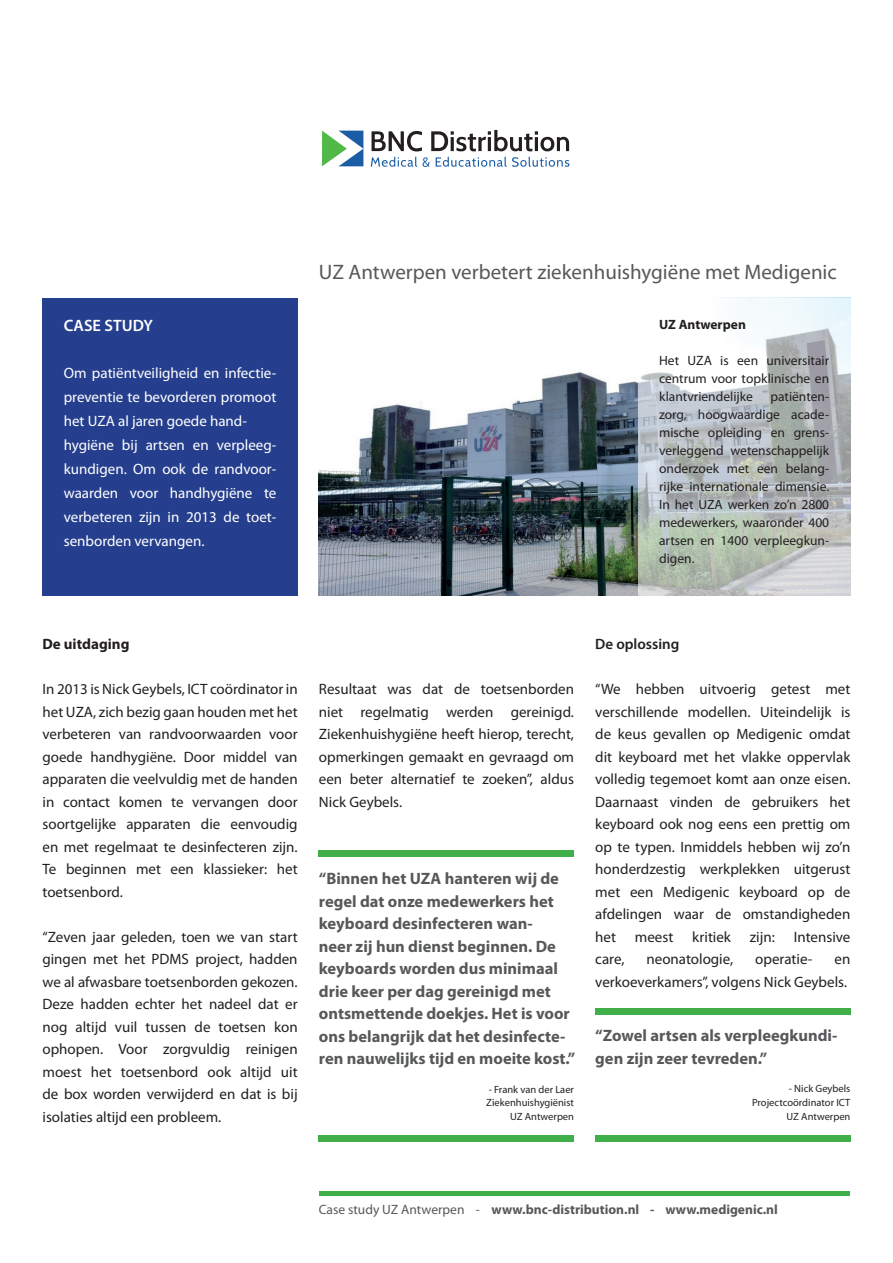
<style>
.page{position:relative;width:893px;height:1263px;background:#fff}
.page>*{position:absolute;margin:0;border:0;box-sizing:border-box;transform-origin:0 0}
.t1{font:21px "Myriad Pro";color:#57585a}
.t2{font:700 16.5px/22.5px "Myriad Pro";color:#57585a}
.t3{font:600 16.5px "Myriad Pro";color:#fff}
.t4{font:15px/22.5px "Myriad Pro";color:#231f20;text-align:justify}
.t5{font:15px/24px "Myriad Pro";color:#fff}
.t6{font:700 15px "Myriad Pro";color:#231f20}
.t7{font:600 15px "Myriad Pro";color:#231f20}
.t8{font:13.5px/18px "Myriad Pro";color:#231f20;text-align:justify}
.t9{font:700 13.5px "Myriad Pro";color:#57585a}
.t10{font:700 13.5px "Myriad Pro";color:#231f20}
.t11{font:10.5px/13.5px "Myriad Pro";color:#231f20;text-align:right}
.s1{font-weight:400}
</style>
<div class="page">
<div style="left:43px;top:298px;width:255px;height:297px;background:#253f8e"></div>
<img style="left:319px;top:372px;width:319px;height:223px">
<svg style="left:371px;top:157px;width:59px;height:10px"></svg>
<svg style="left:436px;top:157px;width:133px;height:10px"></svg>
<svg style="left:371px;top:131px;width:51px;height:20px"></svg>
<svg style="left:431px;top:130px;width:138px;height:21px"></svg>
<svg style="left:322px;top:131px;width:41px;height:35px"></svg>
<div style="left:319px;top:850px;width:255px;height:7px;background:#40ae49"></div>
<div style="left:319px;top:1135px;width:255px;height:7px;background:#40ae49"></div>
<div style="left:595px;top:1008px;width:255px;height:6px;background:#40ae49"></div>
<div style="left:595px;top:1135px;width:255px;height:7px;background:#40ae49"></div>
<svg style="left:638px;top:298px;width:212px;height:297px"></svg>
<div style="left:320px;top:1191px;width:530px;height:5px;background:#40ae49"></div>
<p class="t3" style="left:64px;top:315px;width:91px">CASE STUDY</p>
<p class="t5" style="left:64px;top:361px;width:214px">Om patiëntveiligheid en infectie&shy;preventie te bevorderen promoot het UZA al jaren goede hand&shy;hygiëne bij artsen en verpleeg&shy;kundigen. Om ook de randvoor&shy;waarden voor handhygiëne te verbeteren zijn in 2013 de toet&shy;senborden vervangen.</p>
<h1 class="t1" style="left:319px;top:259px;width:520px">UZ Antwerpen verbetert ziekenhuishygiëne met Medigenic</h1>
<p class="t10" style="left:659px;top:316px;width:88px">UZ Antwerpen</p>
<p class="t8" style="left:659px;top:351px;width:172px">Het UZA is een universitair centrum voor topklinische en klantvriendelijke</p>
<p class="t8" style="left:659px;top:387px;width:172px;text-indent:111px">patiënten&shy;zorg, hoogwaardige acade&shy;mische opleiding en grens&shy;verleggend wetenschappelijk onderzoek met een belang&shy;rijke internationale dimensie.<br>In het UZA werken zo’n 2800 medewerkers, waaronder 400 artsen en 1400 verpleegkun&shy;digen.</p>
<p class="t6" style="left:43px;top:634px;width:88px">De uitdaging</p>
<p class="t4" style="left:43px;top:678px;width:257px">In 2013 is Nick Geybels, ICT coördinator in het UZA, zich bezig gaan houden met het verbeteren van randvoorwaarden voor goede handhygiëne. Door middel van apparaten die veelvuldig met de handen in contact komen te vervangen door soortgelijke apparaten die eenvoudig en met regelmaat te desinfecteren zijn.<br>Te beginnen met een klassieker: het toetsenbord.</p>
<p class="t4" style="left:43px;top:925px;width:257px">“Zeven jaar geleden, toen we van start gingen met het PDMS project, hadden we al afwasbare toetsenborden gekozen.<br>Deze hadden echter het nadeel dat er nog altijd vuil tussen de toetsen kon ophopen. Voor zorgvuldig reinigen moest het toetsenbord ook altijd uit de box worden verwijderd en dat is bij isolaties altijd een probleem.</p>
<p class="t4" style="left:319px;top:678px;width:257px">Resultaat was dat de toetsenborden niet regelmatig werden gereinigd.<br>Ziekenhuishygiëne heeft hierop, terecht, opmerkingen gemaakt en gevraagd om een beter alternatief te zoeken”, aldus Nick Geybels.</p>
<p class="t2" style="left:319px;top:867px;width:258px">“Binnen het UZA hanteren wij de regel dat onze medewerkers het keyboard desinfecteren wan-<br>neer zij hun dienst beginnen. De keyboards worden dus minimaal drie keer per dag gereinigd met ontsmettende doekjes. Het is voor ons belangrijk dat het desinfecte&shy;ren nauwelijks tijd en moeite kost.”</p>
<p class="t11" style="left:486px;top:1082px;width:89px">- Frank van der Laer<br>Ziekenhuishygiënist<br>UZ Antwerpen</p>
<p class="t7" style="left:595px;top:634px;width:86px">De oplossing</p>
<p class="t4" style="left:595px;top:678px;width:257px">“We hebben uitvoerig getest met verschillende modellen. Uiteindelijk is de keus gevallen op Medigenic omdat dit keyboard met het vlakke oppervlak volledig tegemoet komt aan onze eisen.<br>Daarnaast vinden de gebruikers het keyboard ook nog eens een prettig om op te typen. Inmiddels hebben wij zo’n honderdzestig werkplekken uitgerust met een Medigenic keyboard op de afdelingen waar de omstandigheden het</p>
<p class="t4" style="left:635px;top:925px;width:40px">meest</p>
<p class="t4" style="left:692px;top:925px;width:40px">kritiek</p>
<p class="t4" style="left:750px;top:925px;width:27px">zijn:</p>
<p class="t4" style="left:794px;top:925px;width:58px">Intensive</p>
<p class="t4" style="left:595px;top:948px;width:31px">care,</p>
<p class="t4" style="left:646px;top:948px;width:88px">neonatologie,</p>
<p class="t4" style="left:755px;top:948px;width:59px">operatie-</p>
<p class="t4" style="left:595px;top:948px;width:257px;text-align:right">en<br>verkoeverkamers”, volgens Nick Geybels.</p>
<p class="t2" style="left:595px;top:1024px;width:244px">“Zowel artsen als verpleegkundi&shy;gen zijn zeer tevreden.”</p>
<p class="t11" style="left:752px;top:1082px;width:100px">- Nick Geybels<br>Projectcoördinator ICT<br>UZ Antwerpen</p>
<p class="t9" style="left:319px;top:1200px;width:460px"><span class="s1">Case study UZ Antwerpen -</span> www.bnc-distribution.nl - www.medigenic.nl</p>
</div>
